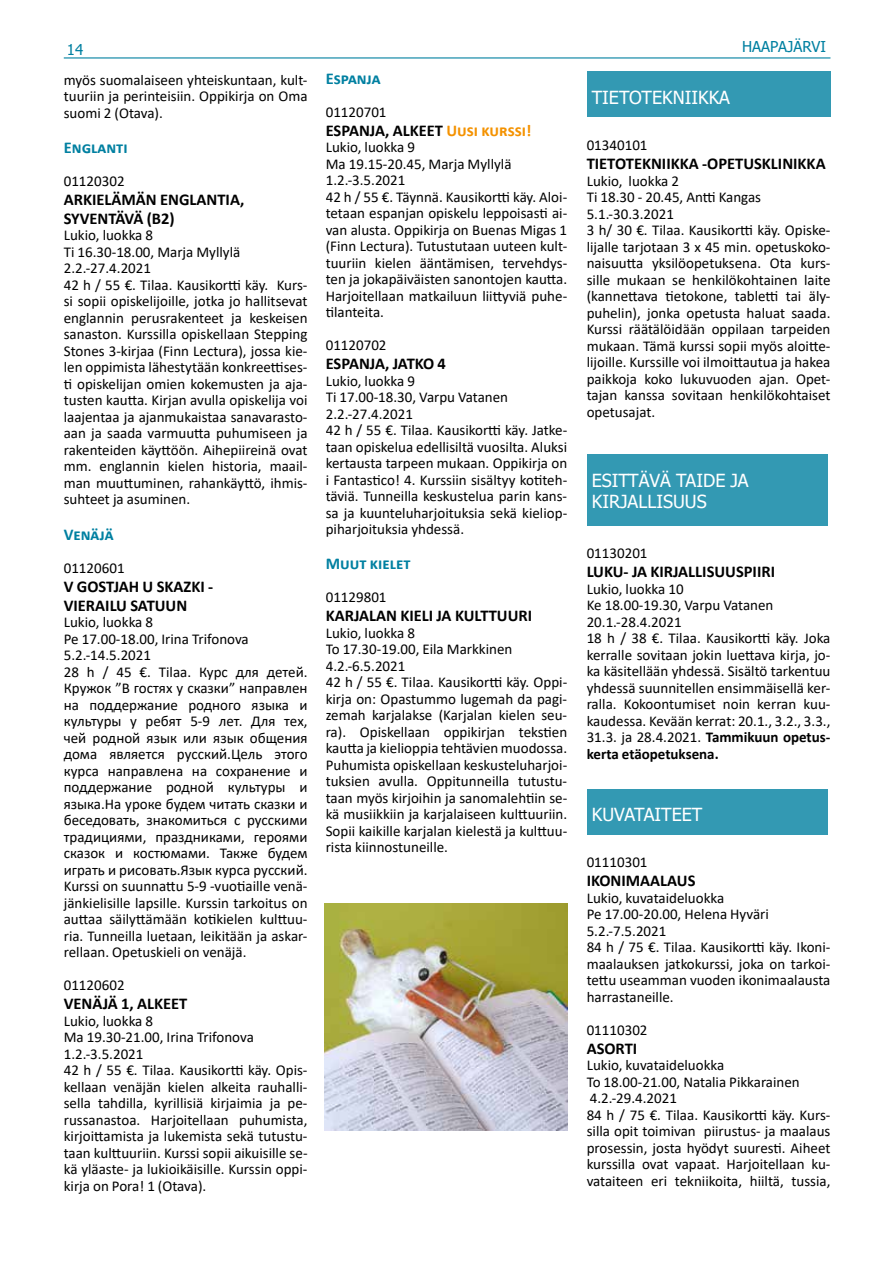
<style>
.page{position:relative;width:893px;height:1263px;background:#fff}
.page>*{position:absolute;margin:0;border:0;box-sizing:border-box;transform-origin:0 0}
.t1{font:18px/21px "Tahoma";color:#fff}
.t2{font:700 16.5px/18.9px "Calibri";color:#000}
.t3{font:700 16.5px "Calibri";color:#0080a1}
.t4{font:15px/16.5px "Calibri";color:#000}
.t5{font:15px "Tahoma";color:#0080a1}
.s1{color:#f49200}
.s2{font-weight:700}
</style>
<div class="page">
<hr style="left:64px;top:57px;width:766px;height:2px;background:#0080a1">
<div style="left:587px;top:72px;width:243px;height:45px;background:#3399b3"></div>
<div style="left:587px;top:454px;width:240px;height:71px;background:#3399b3"></div>
<div style="left:587px;top:789px;width:240px;height:45px;background:#3399b3"></div>
<img style="left:325px;top:904px;width:242px;height:226px">
<p class="t5" style="left:67px;top:40px;width:18px">14</p>
<p class="t5" style="left:742px;top:36px;width:86px">HAAPAJÄRVI</p>
<p class="t1" style="left:592px;top:88px;width:140px">TIETOTEKNIIKKA</p>
<p class="t4" style="left:587px;top:137px;width:62px">01340101</p>
<p class="t2" style="left:587px;top:154px;width:240px">TIETOTEKNIIKKA -OPETUSKLINIKKA</p>
<p class="t4" style="left:587px;top:172px;width:245px">Lukio, luokka 2<br>Ti 18.30 - 20.45, Antti Kangas 5.1.-30.3.2021<br>3 h/ 30 €. Tilaa. Kausikortti käy. Opiske&shy;lijalle tarjotaan 3 x 45 min. opetuskoko&shy;naisuutta yksilöopetuksena. Ota kurs&shy;sille mukaan se henkilökohtainen laite (kannettava tietokone, tabletti tai äly&shy;puhelin), jonka opetusta haluat saada.<br>Kurssi räätälöidään oppilaan tarpeiden mukaan. Tämä kurssi sopii myös aloitte&shy;lijoille. Kurssille voi ilmoittautua ja hakea paikkoja koko lukuvuoden ajan. Opet&shy;tajan kanssa sovitaan henkilökohtaiset opetusajat.</p>
<p class="t3" style="left:326px;top:67px;width:56px">Espanja</p>
<p class="t4" style="left:326px;top:103px;width:62px">01120701</p>
<p class="t2" style="left:326px;top:120px;width:207px">ESPANJA, ALKEET <span class="s1">Uusi kurssi!</span></p>
<p class="t4" style="left:326px;top:138px;width:243px">Lukio, luokka 9<br>Ma 19.15-20.45, Marja Myllylä 1.2.-3.5.2021<br>42 h / 55 €. Täynnä. Kausikortti käy. Aloi&shy;tetaan espanjan opiskelu leppoisasti ai&shy;van alusta. Oppikirja on Buenas Migas 1 (Finn Lectura). Tutustutaan uuteen kult&shy;tuuriin kielen ääntämisen, tervehdys&shy;ten ja jokapäiväisten sanontojen kautta.<br>Harjoitellaan matkailuun liittyviä puhe&shy;tilanteita.</p>
<p class="t4" style="left:326px;top:336px;width:62px">01120702</p>
<p class="t2" style="left:326px;top:354px;width:122px">ESPANJA, JATKO 4</p>
<p class="t4" style="left:326px;top:372px;width:243px">Lukio, luokka 9<br>Ti 17.00-18.30, Varpu Vatanen 2.2.-27.4.2021<br>42 h / 55 €. Tilaa. Kausikortti käy. Jatke&shy;taan opiskelua edellisiltä vuosilta. Aluksi kertausta tarpeen mukaan. Oppikirja on i Fantastico! 4. Kurssiin sisältyy kotiteh&shy;täviä. Tunneilla keskustelua parin kans&shy;sa ja kuunteluharjoituksia sekä kieliop&shy;piharjoituksia yhdessä.</p>
<p class="t3" style="left:326px;top:552px;width:86px">Muut kielet</p>
<p class="t4" style="left:326px;top:589px;width:62px">01129801</p>
<p class="t2" style="left:326px;top:606px;width:208px">KARJALAN KIELI JA KULTTUURI</p>
<p class="t4" style="left:326px;top:624px;width:243px">Lukio, luokka 8<br>To 17.30-19.00, Eila Markkinen 4.2.-6.5.2021<br>42 h / 55 €. Tilaa. Kausikortti käy. Oppi&shy;kirja on: Opastummo lugemah da pagi&shy;zemah karjalakse (Karjalan kielen seu&shy;ra). Opiskellaan oppikirjan tekstien kautta ja kielioppia tehtävien muodossa.<br>Puhumista opiskellaan keskusteluharjoi&shy;tuksien avulla. Oppitunneilla tutustu&shy;taan myös kirjoihin ja sanomalehtiin se&shy;kä musiikkiin ja karjalaiseen kulttuuriin.<br>Sopii kaikille karjalan kielestä ja kulttuu&shy;rista kiinnostuneille.</p>
<p class="t4" style="left:64px;top:71px;width:245px;text-align:justify">myös suomalaiseen yhteiskuntaan, kult&shy;tuuriin ja perinteisiin. Oppikirja on Oma suomi 2 (Otava).</p>
<p class="t3" style="left:64px;top:136px;width:65px">Englanti</p>
<p class="t4" style="left:64px;top:173px;width:62px">01120302</p>
<p class="t2" style="left:64px;top:190px;width:182px">ARKIELÄMÄN ENGLANTIA,<br>SYVENTÄVÄ (B2)</p>
<p class="t4" style="left:64px;top:227px;width:245px">Lukio, luokka 8<br>Ti 16.30-18.00, Marja Myllylä 2.2.-27.4.2021<br>42 h / 55 €. Tilaa. Kausikortti käy. Kurs&shy;si sopii opiskelijoille, jotka jo hallitsevat englannin perusrakenteet ja keskeisen sanaston. Kurssilla opiskellaan Stepping Stones 3-kirjaa (Finn Lectura), jossa kie&shy;len oppimista lähestytään konkreettises&shy;ti opiskelijan omien kokemusten ja aja&shy;tusten kautta. Kirjan avulla opiskelija voi laajentaa ja ajanmukaistaa sanavarasto&shy;aan ja saada varmuutta puhumiseen ja rakenteiden käyttöön. Aihepiireinä ovat mm. englannin kielen historia, maail&shy;man muuttuminen, rahankäyttö, ihmis&shy;suhteet ja asuminen.</p>
<p class="t3" style="left:64px;top:523px;width:51px">Venäjä</p>
<p class="t4" style="left:64px;top:559px;width:62px">01120601</p>
<p class="t2" style="left:64px;top:577px;width:151px">V GOSTJAH U SKAZKI -<br>VIERAILU SATUUN</p>
<p class="t4" style="left:64px;top:614px;width:245px">Lukio, luokka 8<br>Pe 17.00-18.00, Irina Trifonova 5.2.-14.5.2021<br>28 h / 45 €. Tilaa. Курс для детей.<br>Кружок ”В гостях у сказки” направлен на поддержание родного языка и культуры у ребят 5-9 лет. Для тех, чей родной язык или язык общения дома является русский.Цель этого курса направлена на сохранение и поддержание родной культуры и языка.На уроке будем читать сказки и беседовать, знакомиться с русскими традициями, праздниками, героями сказок и костюмами. Также будем играть и рисовать.Язык курса русский.<br>Kurssi on suunnattu 5-9 -vuotiaille venä&shy;jänkielisille lapsille. Kurssin tarkoitus on auttaa säilyttämään kotikielen kulttuu&shy;ria. Tunneilla luetaan, leikitään ja askar&shy;rellaan. Opetuskieli on venäjä.</p>
<p class="t4" style="left:64px;top:977px;width:62px">01120602</p>
<p class="t2" style="left:64px;top:994px;width:125px">VENÄJÄ 1, ALKEET</p>
<p class="t4" style="left:64px;top:1012px;width:245px">Lukio, luokka 8<br>Ma 19.30-21.00, Irina Trifonova 1.2.-3.5.2021<br>42 h / 55 €. Tilaa. Kausikortti käy. Opis&shy;kellaan venäjän kielen alkeita rauhalli&shy;sella tahdilla, kyrillisiä kirjaimia ja pe&shy;russanastoa. Harjoitellaan puhumista, kirjoittamista ja lukemista sekä tutustu&shy;taan kulttuuriin. Kurssi sopii aikuisille se&shy;kä yläaste- ja lukioikäisille. Kurssin oppi&shy;kirja on Pora! 1 (Otava).</p>
<p class="t1" style="left:592px;top:471px;width:158px">ESITTÄVÄ TAIDE JA<br>KIRJALLISUUS</p>
<p class="t4" style="left:587px;top:545px;width:62px">01130201</p>
<p class="t2" style="left:587px;top:562px;width:190px">LUKU- JA KIRJALLISUUSPIIRI</p>
<p class="t4" style="left:587px;top:580px;width:245px">Lukio, luokka 10<br>Ke 18.00-19.30, Varpu Vatanen 20.1.-28.4.2021<br>18 h / 38 €. Tilaa. Kausikortti käy. Joka kerralle sovitaan jokin luettava kirja, jo&shy;ka käsitellään yhdessä. Sisältö tarkentuu yhdessä suunnitellen ensimmäisellä ker&shy;ralla. Kokoontumiset noin kerran kuu&shy;kaudessa. Kevään kerrat: 20.1., 3.2., 3.3., 31.3. ja 28.4.2021. <span class="s2">Tammikuun opetus&shy;kerta etäopetuksena.</span></p>
<p class="t1" style="left:592px;top:805px;width:112px">KUVATAITEET</p>
<p class="t4" style="left:587px;top:854px;width:62px">01110301</p>
<p class="t2" style="left:587px;top:871px;width:110px">IKONIMAALAUS</p>
<p class="t4" style="left:587px;top:889px;width:245px">Lukio, kuvataideluokka<br>Pe 17.00-20.00, Helena Hyväri<br>5.2.-7.5.2021<br>84 h / 75 €. Tilaa. Kausikortti käy. Ikoni&shy;maalauksen jatkokurssi, joka on tarkoi&shy;tettu useamman vuoden ikonimaalausta harrastaneille.</p>
<p class="t4" style="left:587px;top:1021px;width:62px">01110302</p>
<p class="t2" style="left:587px;top:1038px;width:52px">ASORTI</p>
<p class="t4" style="left:587px;top:1057px;width:245px">Lukio, kuvataideluokka<br>To 18.00-21.00, Natalia Pikkarainen 4.2.-29.4.2021<br>84 h / 75 €. Tilaa. Kausikortti käy. Kurs&shy;silla opit toimivan piirustus- ja maalaus prosessin, josta hyödyt suuresti. Aiheet kurssilla ovat vapaat. Harjoitellaan ku&shy;vataiteen eri tekniikoita, hiiltä, tussia,</p>
</div>
